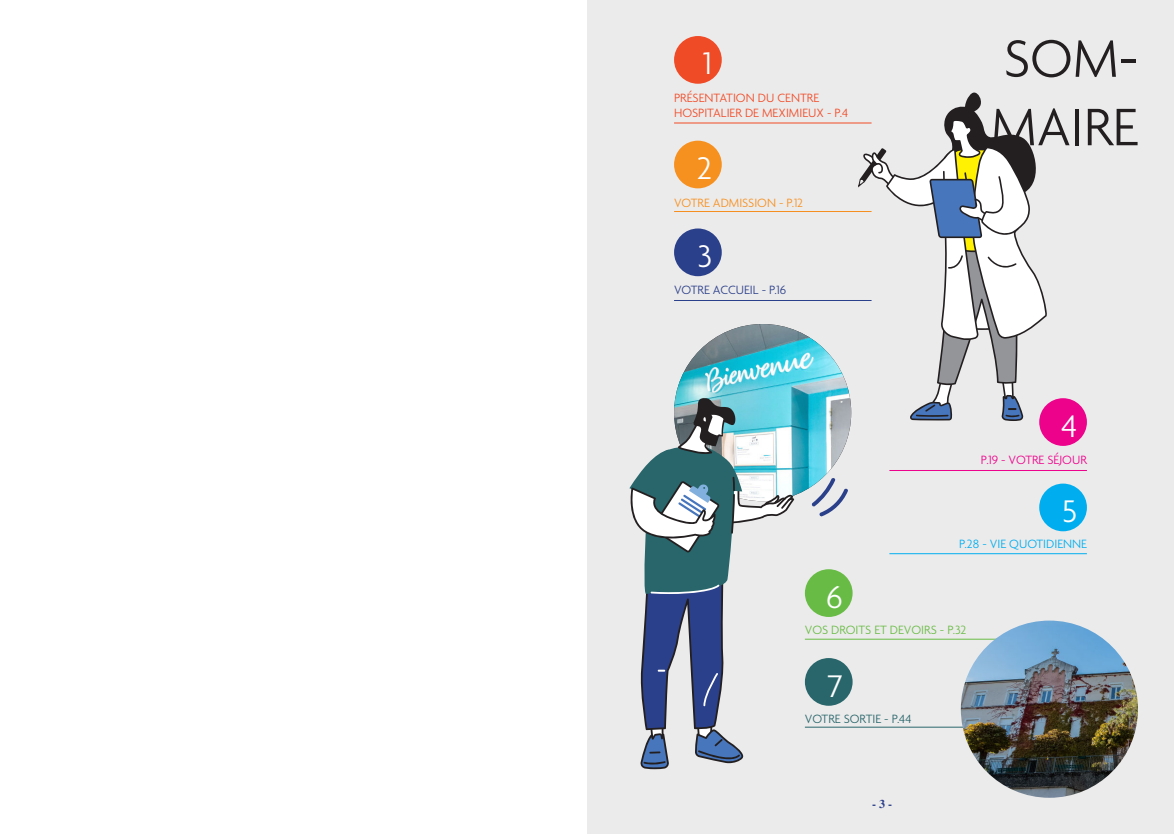
<style>
.page{position:relative;width:1174px;height:834px;background:#fff}
.page>*{position:absolute;margin:0;border:0;box-sizing:border-box;transform-origin:0 0}
.t1{font:300 57px/68.4px "Agenda";color:#231f20}
.t2{font:300 33.8px "Agenda";color:#fff}
.t3{font:300 13px/15.6px "Agenda";color:#f04b27}
.t4{font:300 13px "Agenda";color:#68bc45}
.t5{font:300 13px "Agenda";color:#f6901f}
.t6{font:300 13px "Agenda";color:#00aeef}
.t7{font:300 13px "Agenda";color:#2b408a}
.t8{font:300 13px "Agenda";color:#ed028c}
.t9{font:300 13px "Agenda";color:#28666b}
.t10{font:700 12px "TG Roman";color:#2b408a}
</style>
<div class="page">
<div style="left:587px;top:0;width:587px;height:833px;background:#ecebeb"></div>
<hr style="left:674px;top:122px;width:197px;height:1px;background:#f04b27">
<hr style="left:674px;top:211px;width:197px;height:1px;background:#f6901f">
<hr style="left:674px;top:300px;width:197px;height:1px;background:#2b408a">
<hr style="left:889px;top:470px;width:198px;height:1px;background:#ed028c">
<hr style="left:889px;top:553px;width:198px;height:1px;background:#00aeef">
<hr style="left:805px;top:638px;width:197px;height:1px;background:#68bc45">
<hr style="left:805px;top:726px;width:197px;height:1px;background:#28666b">
<svg style="left:857px;top:92px;width:194px;height:329px"></svg>
<div style="left:674px;top:36px;width:47px;height:48px;background:#f04b27;border-radius:50%"></div>
<div style="left:674px;top:141px;width:47px;height:47px;background:#f6901f;border-radius:50%"></div>
<div style="left:674px;top:228px;width:47px;height:48px;background:#2b408a;border-radius:50%"></div>
<div style="left:1039px;top:483px;width:48px;height:48px;background:#00aeef;border-radius:50%"></div>
<div style="left:805px;top:569px;width:47px;height:48px;background:#68bc45;border-radius:50%"></div>
<div style="left:805px;top:658px;width:47px;height:47px;background:#28666b;border-radius:50%"></div>
<div style="left:1039px;top:398px;width:48px;height:48px;background:#ed028c;border-radius:50%"></div>
<img style="left:674px;top:324px;width:177px;height:177px;border-radius:89px">
<img style="left:960px;top:620px;width:178px;height:177px;border-radius:89px">
<svg style="left:629px;top:397px;width:165px;height:372px"></svg>
<svg style="left:810px;top:477px;width:38px;height:40px"></svg>
<h2 class="t2" style="left:703px;top:44px;width:10px">1</h2>
<p class="t3" style="left:674px;top:90px;width:176px">PRÉSENTATION DU CENTRE<br>HOSPITALIER DE MEXIMIEUX - P.4</p>
<h2 class="t2" style="left:697px;top:149px;width:17px">2</h2>
<p class="t5" style="left:674px;top:195px;width:131px">VOTRE ADMISSION - P.12</p>
<h2 class="t2" style="left:697px;top:237px;width:16px">3</h2>
<p class="t7" style="left:674px;top:283px;width:114px">VOTRE ACCUEIL - P.16</p>
<h2 class="t2" style="left:826px;top:577px;width:18px">6</h2>
<h1 class="t1" style="left:990px;top:24px;width:149px">SOM-<br>MAIRE</h1>
<h2 class="t2" style="left:1061px;top:407px;width:17px">4</h2>
<p class="t8" style="left:981px;top:452px;width:107px">P.19 - VOTRE SÉJOUR</p>
<h2 class="t2" style="left:1061px;top:492px;width:17px">5</h2>
<p class="t6" style="left:959px;top:536px;width:129px">P.28 - VIE QUOTIDIENNE</p>
<p class="t4" style="left:805px;top:622px;width:163px">VOS DROITS ET DEVOIRS - P.32</p>
<h2 class="t2" style="left:827px;top:666px;width:17px">7</h2>
<p class="t9" style="left:805px;top:711px;width:108px">VOTRE SORTIE - P.44</p>
<p class="t10" style="left:872px;top:799px;width:21px">- 3 -</p>
</div>
